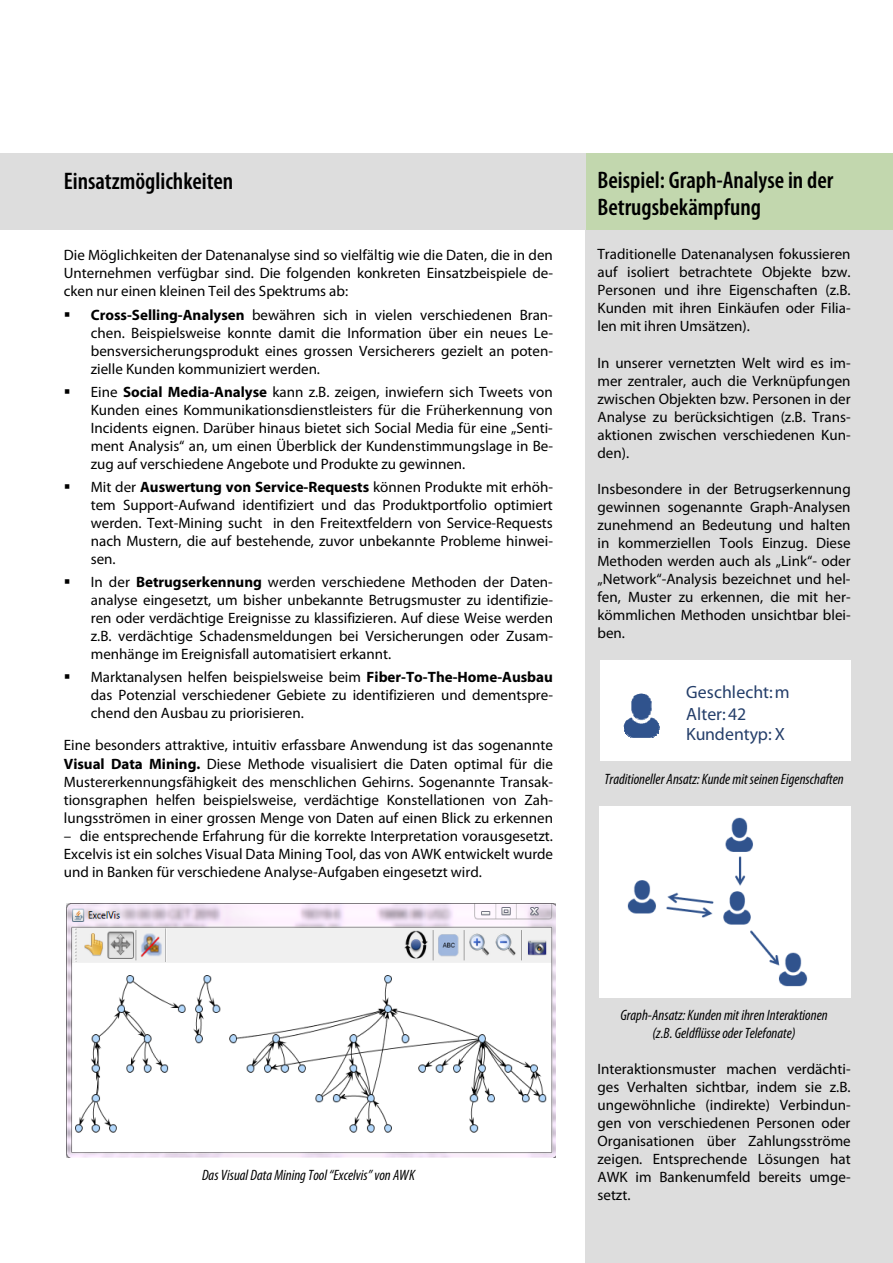
<style>
.page{position:relative;width:893px;height:1263px;background:#fff}
.page>*{position:absolute;margin:0;border:0;box-sizing:border-box;transform-origin:0 0}
.t1{font:600 condensed 24px/27px "Myriad Pro";color:#000}
.t2{font:17.85px/21.1px "Myriad Pro";color:#243e6a}
.t3{font:15px/18px "Myriad Pro";color:#000;text-align:justify}
.t4{font:italic condensed 15px/17.7px "Myriad Pro";color:#000;text-align:center}
.s1{font-weight:700}
</style>
<div class="page">
<div style="left:585px;top:230px;width:308px;height:1033px;background:#ddd"></div>
<div style="left:585px;top:153px;width:308px;height:77px;background:#c2d7ae"></div>
<div style="left:0;top:153px;width:585px;height:77px;background:#ddd"></div>
<img style="left:66px;top:903px;width:489px;height:254px">
<div style="left:600px;top:660px;width:250px;height:101px;background:#fff"></div>
<img style="left:600px;top:806px;width:250px;height:191px">
<img style="left:623px;top:693px;width:37px;height:35px">
<img style="left:624px;top:726px;width:35px;height:7px">
<img style="left:626px;top:733px;width:32px;height:2px">
<svg style="left:627px;top:734px;width:29px;height:4px"></svg>
<h1 class="t1" style="left:64px;top:170px;width:171px">Einsatzmöglichkeiten</h1>
<p class="t3" style="left:64px;top:248px;width:491px">Die Möglichkeiten der Datenanalyse sind so vielfältig wie die Daten, die in den Unternehmen verfügbar sind. Die folgenden konkreten Einsatzbeispiele de&shy;cken nur einen kleinen Teil des Spektrums ab:</p>
<p class="t3" style="left:91px;top:307px;width:464px;text-indent:-27px">▪ <span class="s1">Cross-Selling-Analysen</span> bewähren sich in vielen verschiedenen Bran&shy;chen. Beispielsweise konnte damit die Information über ein neues Le&shy;bensversicherungsprodukt eines grossen Versicherers gezielt an poten&shy;zielle Kunden kommuniziert werden.</p>
<p class="t3" style="left:91px;top:384px;width:464px;text-indent:-27px">▪ Eine <span class="s1">Social Media-Analyse</span> kann z.B. zeigen, inwiefern sich Tweets von Kunden eines Kommunikationsdienstleisters für die Früherkennung von Incidents eignen. Darüber hinaus bietet sich Social Media für eine „Senti&shy;ment Analysis“ an, um einen Überblick der Kundenstimmungslage in Be&shy;zug auf verschiedene Angebote und Produkte zu gewinnen.</p>
<p class="t3" style="left:91px;top:479px;width:464px;text-indent:-27px">▪ Mit der <span class="s1">Auswertung von Service-Requests</span> können Produkte mit erhöh&shy;tem Support-Aufwand identifiziert und das Produktportfolio optimiert werden. Text-Mining sucht in den Freitextfeldern von Service-Requests nach Mustern, die auf bestehende, zuvor unbekannte Probleme hinwei&shy;sen.</p>
<p class="t3" style="left:91px;top:574px;width:464px;text-indent:-27px">▪ In der <span class="s1">Betrugserkennung</span> werden verschiedene Methoden der Daten&shy;analyse eingesetzt, um bisher unbekannte Betrugsmuster zu identifizie&shy;ren oder verdächtige Ereignisse zu klassifizieren. Auf diese Weise werden z.B. verdächtige Schadensmeldungen bei Versicherungen oder Zusam&shy;menhänge im Ereignisfall automatisiert erkannt.</p>
<p class="t3" style="left:91px;top:670px;width:464px;text-indent:-27px">▪ Marktanalysen helfen beispielsweise beim <span class="s1">Fiber-To-The-Home-Ausbau </span>das Potenzial verschiedener Gebiete zu identifizieren und dementspre&shy;chend den Ausbau zu priorisieren.</p>
<p class="t3" style="left:64px;top:737px;width:491px">Eine besonders attraktive, intuitiv erfassbare Anwendung ist das sogenannte <span class="s1">Visual Data Mining.</span> Diese Methode visualisiert die Daten optimal für die Mustererkennungsfähigkeit des menschlichen Gehirns. Sogenannte Transak&shy;tionsgraphen helfen beispielsweise, verdächtige Konstellationen von Zah&shy;lungsströmen in einer grossen Menge von Daten auf einen Blick zu erkennen</p>
<p class="t3" style="left:64px;top:828px;width:491px">– die entsprechende Erfahrung für die korrekte Interpretation vorausgesetzt.<br>Excelvis ist ein solches Visual Data Mining Tool, das von AWK entwickelt wurde und in Banken für verschiedene Analyse-Aufgaben eingesetzt wird.</p>
<h1 class="t1" style="left:597px;top:169px;width:237px">Beispiel: Graph-Analyse in der<br>Betrugsbekämpfung</h1>
<p class="t3" style="left:597px;top:247px;width:255px">Traditionelle Datenanalysen fokussieren auf isoliert betrachtete Objekte bzw.<br>Personen und ihre Eigenschaften (z.B.<br>Kunden mit ihren Einkäufen oder Filia&shy;len mit ihren Umsätzen).</p>
<p class="t3" style="left:597px;top:355px;width:255px">In unserer vernetzten Welt wird es im&shy;mer zentraler, auch die Verknüpfungen zwischen Objekten bzw. Personen in der Analyse zu berücksichtigen (z.B. Trans&shy;aktionen zwischen verschiedenen Kun&shy;den).</p>
<p class="t3" style="left:597px;top:481px;width:255px">Insbesondere in der Betrugserkennung gewinnen sogenannte Graph-Analysen zunehmend an Bedeutung und halten in kommerziellen Tools Einzug. Diese Methoden werden auch als „Link“- oder „Network“-Analysis bezeichnet und hel&shy;fen, Muster zu erkennen, die mit her&shy;kömmlichen Methoden unsichtbar blei&shy;ben.</p>
<p class="t2" style="left:686px;top:683px;width:105px">Geschlecht: m<br>Alter: 42<br>Kundentyp: X</p>
<p class="t4" style="left:604px;top:772px;width:241px">Traditioneller Ansatz: Kunde mit seinen Eigenschaften</p>
<p class="t4" style="left:202px;top:1167px;width:214px">Das Visual Data Mining Tool “Excelvis” von AWK</p>
<p class="t4" style="left:620px;top:1008px;width:209px">Graph-Ansatz: Kunden mit ihren Interaktionen (z.B. Geldflüsse oder Telefonate)</p>
<p class="t3" style="left:597px;top:1061px;width:255px">Interaktionsmuster machen verdächti&shy;ges Verhalten sichtbar, indem sie z.B. ungewöhnliche (indirekte) Verbindun&shy;gen von verschiedenen Personen oder Organisationen über Zahlungsströme zeigen. Entsprechende Lösungen hat AWK im Bankenumfeld bereits umge&shy;setzt.</p>
</div>
